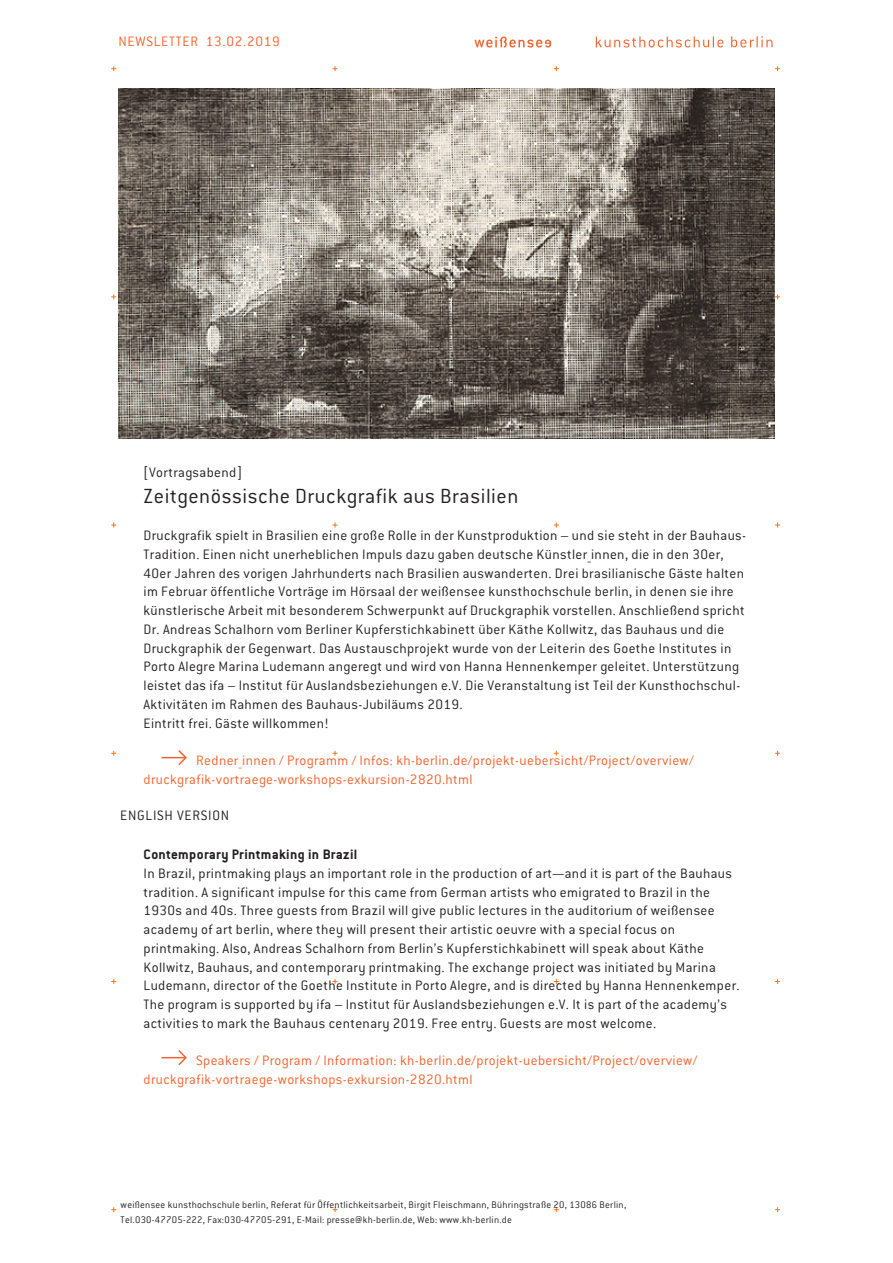
<style>
.page{position:relative;width:893px;height:1263px;background:#fff}
.page>*{position:absolute;margin:0;border:0;box-sizing:border-box;transform-origin:0 0}
.Überschrift{font:300 22.5px "Weissensee Diktator";letter-spacing:.025em;color:#231f20}
.Fließtext{font:300 15px/18.8px "Weissensee Diktator";letter-spacing:.025em;color:#231f20}
.t1{font:300 15px/18.8px "Weissensee Diktator";letter-spacing:.025em;color:#f2642f}
.Überschrift_Englisch{font:700 15px "Weissensee Diktator";letter-spacing:.025em;color:#231f20}
.t2{font:300 15px "Weissensee Diktator";letter-spacing:.05em;color:#f2642f}
.Kategorie_der_News{font:300 15px "Weissensee Diktator";letter-spacing:.025em;color:#231f20}
.Fließtext-2{font:300 15px "Weissensee Diktator";letter-spacing:.05em;color:#231f20}
.t3{font:300 10.5px/15px "Weissensee Diktator";letter-spacing:.025em;color:#231f20}
</style>
<div class="page">
<svg style="left:474px;top:37px;width:77px;height:11px"></svg>
<svg style="left:596px;top:37px;width:127px;height:11px"></svg>
<svg style="left:731px;top:36px;width:41px;height:11px"></svg>
<svg style="left:161px;top:750px;width:26px;height:16px"></svg>
<svg style="left:161px;top:1050px;width:26px;height:16px"></svg>
<img style="left:119px;top:88px;width:655px;height:350px">
<p class="t2" style="left:119px;top:34px;width:163px">NEWSLETTER 13.02.2019</p>
<p class="Kategorie_der_News" style="left:144px;top:464px;width:100px">[Vortragsabend]</p>
<p class="Überschrift" style="left:144px;top:483px;width:376px">Zeitgenössische Druckgrafik aus Brasilien</p>
<p class="Fließtext" style="left:144px;top:526px;width:604px">Druckgrafik spielt in Brasilien eine große Rolle in der Kunstproduktion – und sie steht in der Bauhaus-Tradition. Einen nicht unerheblichen Impuls dazu gaben deutsche Künstler_innen, die in den 30er, 40er Jahren des vorigen Jahrhunderts nach Brasilien auswanderten. Drei brasilianische Gäste halten im Februar öffentliche Vorträge im Hörsaal der weißensee kunsthochschule berlin, in denen sie ihre künstlerische Arbeit mit besonderem Schwerpunkt auf Druckgraphik vorstellen. Anschließend spricht Dr. Andreas Schalhorn vom Berliner Kupferstichkabinett über Käthe Kollwitz, das Bauhaus und die Druckgraphik der Gegenwart. Das Austauschprojekt wurde von der Leiterin des Goethe Institutes in Porto Alegre Marina Ludemann angeregt und wird von Hanna Hennenkemper geleitet. Unterstützung leistet das ifa – Institut für Auslandsbeziehungen e.V. Die Veranstaltung ist Teil der Kunsthochschul-Aktivitäten im Rahmen des Bauhaus-Jubiläums 2019.</p>
<p class="Fließtext" style="left:144px;top:714px;width:187px">Eintritt frei. Gäste willkommen!</p>
<p class="t1" style="left:144px;top:751px;width:552px;text-indent:53px">Redner_innen / Programm / Infos: kh-berlin.de/projekt-uebersicht/Project/overview/ druckgrafik-vortraege-workshops-exkursion-2820.html</p>
<p class="Fließtext-2" style="left:120px;top:807px;width:111px">ENGLISH VERSION</p>
<p class="Überschrift_Englisch" style="left:144px;top:845px;width:215px">Contemporary Printmaking in Brazil</p>
<p class="Fließtext" style="left:144px;top:864px;width:598px">In Brazil, printmaking plays an important role in the production of art—and it is part of the Bauhaus tradition. A significant impulse for this came from German artists who emigrated to Brazil in the 1930s and 40s. Three guests from Brazil will give public lectures in the auditorium of weißensee academy of art berlin, where they will present their artistic oeuvre with a special focus on printmaking. Also, Andreas Schalhorn from Berlin’s Kupferstichkabinett will speak about Käthe Kollwitz, Bauhaus, and contemporary printmaking. The exchange project was initiated by Marina Ludemann, director of the Goethe Institute in Porto Alegre, and is directed by Hanna Hennenkemper.<br>The program is supported by ifa – Institut für Auslandsbeziehungen e.V. It is part of the academy’s activities to mark the Bauhaus centenary 2019. Free entry. Guests are most welcome.</p>
<p class="t1" style="left:144px;top:1051px;width:555px;text-indent:53px">Speakers / Program / Information: kh-berlin.de/projekt-uebersicht/Project/overview/ druckgrafik-vortraege-workshops-exkursion-2820.html</p>
<p class="t3" style="left:121px;top:1197px;width:507px">weißensee kunsthochschule berlin, Referat für Öffentlichkeitsarbeit, Birgit Fleischmann, Bühringstraße 20, 13086 Berlin,<br>Tel.030-47705-222, Fax:030-47705-291, E-Mail: presse@kh-berlin.de, Web: www.kh-berlin.de</p>
</div>
